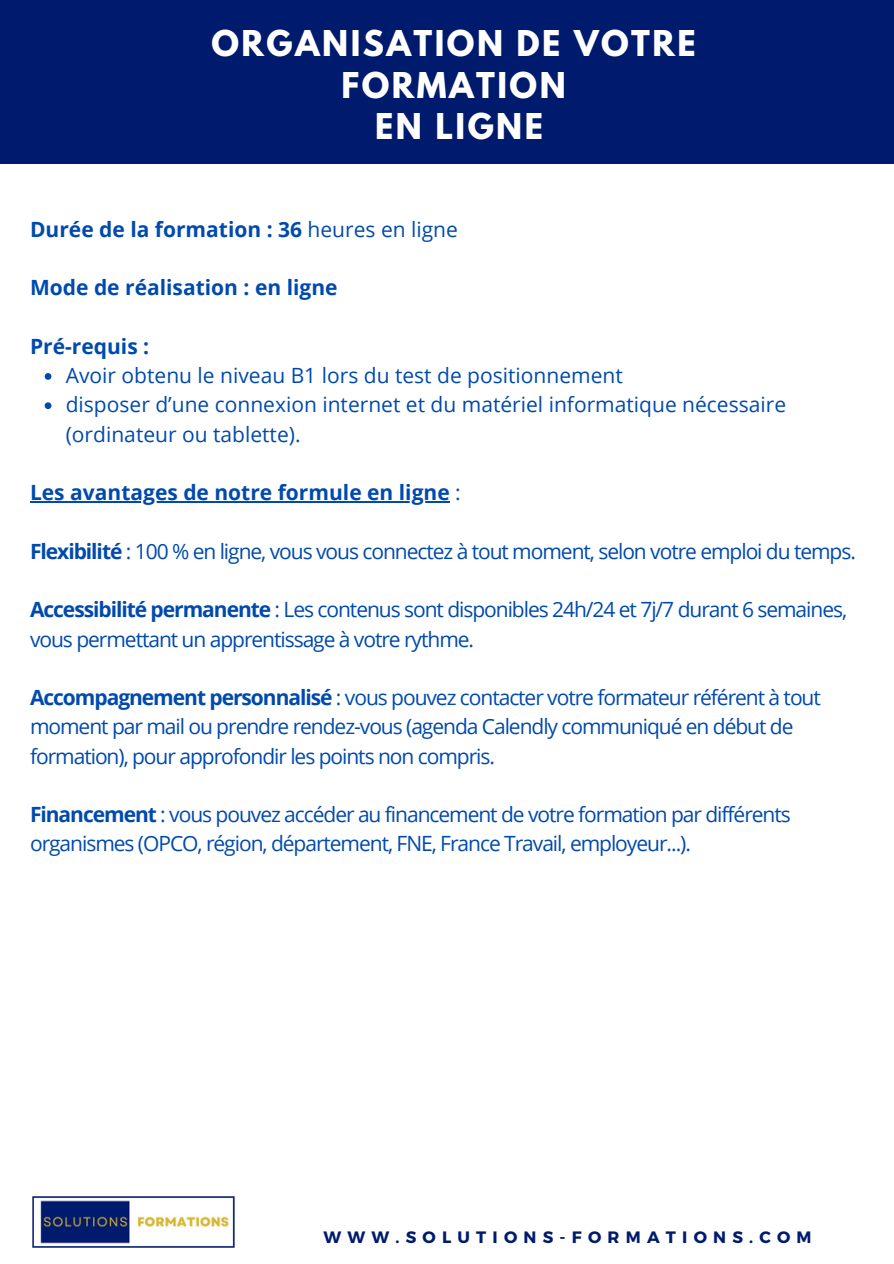
<style>
.page{position:relative;width:894px;height:1264px;background:#fff}
.page>*{position:absolute;margin:0;border:0;box-sizing:border-box;transform-origin:0 0}
.t1{font:700 31.5px/41.7px "League Spartan";letter-spacing:.075em;color:#fff;text-align:center}
.t2{font:21px/29.2px "Open Sans";letter-spacing:-.05em;color:#004aad}
.t3{font:21px/29.2px "Open Sans";color:#004aad}
.t4{font:700 21px "Open Sans";color:#004aad}
.t5{font:700 16.5px "Montserrat";letter-spacing:.375em;color:#001b6d}
.s1{font-weight:400}
.s2{font-weight:700}
</style>
<div class="page">
<div style="left:0;top:0;width:893px;height:164px;background:#001b6d"></div>
<svg style="left:45px;top:373px;width:6px;height:7px"></svg>
<svg style="left:45px;top:402px;width:6px;height:7px"></svg>
<hr style="left:30px;top:501px;width:419px;height:1px;background:#004aad">
<img style="left:32px;top:1196px;width:203px;height:52px">
<h1 class="t1" style="left:211px;top:27px;width:485px">ORGANISATION DE VOTRE<br>FORMATION<br>EN LIGNE</h1>
<h3 class="t4" style="left:30px;top:214px;width:429px">Durée de la formation : 36 <span class="s1">heures en ligne</span></h3>
<h2 class="t4" style="left:30px;top:273px;width:309px">Mode de réalisation : en ligne</h2>
<h2 class="t4" style="left:30px;top:331px;width:121px">Pré-requis :</h2>
<p class="t3" style="left:66px;top:360px;width:558px">Avoir obtenu le niveau B1 lors du test de positionnement</p>
<p class="t3" style="left:66px;top:389px;width:721px">disposer d’une connexion internet et du matériel informatique nécessaire (ordinateur ou tablette).</p>
<h3 class="t4" style="left:30px;top:478px;width:432px">Les avantages de notre formule en ligne <span class="s1">:</span></h3>
<h3 class="t2" style="left:30px;top:536px;width:827px"><span class="s2">Flexibilité</span> : 100 % en ligne, vous vous connectez à tout moment, selon votre emploi du temps.</h3>
<h3 class="t2" style="left:30px;top:594px;width:818px"><span class="s2">Accessibilité permanente</span> : Les contenus sont disponibles 24h/24 et 7j/7 durant 6 semaines, vous permettant un apprentissage à votre rythme.</h3>
<h3 class="t2" style="left:30px;top:682px;width:792px"><span class="s2">Accompagnement personnalisé</span> : vous pouvez contacter votre formateur référent à tout moment par mail ou prendre rendez-vous (agenda Calendly communiqué en début de formation), pour approfondir les points non compris.</h3>
<h3 class="t2" style="left:30px;top:799px;width:762px"><span class="s2">Financement</span> : vous pouvez accéder au financement de votre formation par différents organismes (OPCO, région, département, FNE, France Travail, employeur...).</h3>
<p class="t5" style="left:323px;top:1225px;width:489px">WWW.SOLUTIONS-FORMATIONS.COM</p>
</div>
